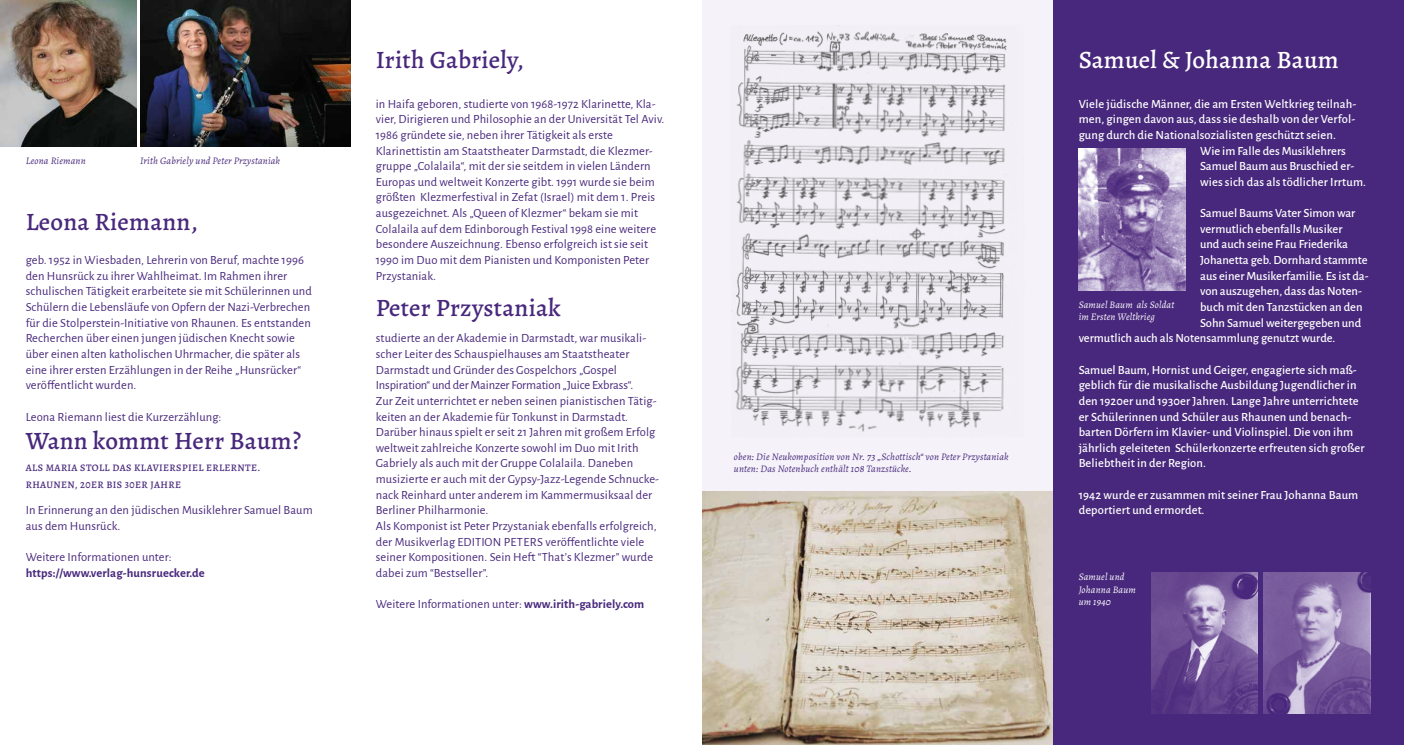
<style>
.page{position:relative;width:1404px;height:745px;background:#fff}
.page>*{position:absolute;margin:0;border:0;box-sizing:border-box;transform-origin:0 0}
.t1{font:500 25px "Alegreya";letter-spacing:.01em;color:#48287c}
.t2{font:500 25px "Alegreya";letter-spacing:.01em;color:#fff}
.t3{font:12.5px/15.6px "Alegreya Sans";letter-spacing:.01em;color:#48287c}
.t4{font:500 12.5px/15.6px "Alegreya Sans";color:#fff}
.t5{font:700 12.5px "Alegreya Sans";letter-spacing:.01em;color:#48287c}
.t6{font:italic 10px/12.5px "Alegreya";letter-spacing:.02em;color:#48287c}
.t7{font:italic 10px/12.5px "Alegreya";letter-spacing:.02em;color:#fff}
.t8{font:500 10px/17.5px "Alegreya";letter-spacing:.04em;color:#48287c}
.s1{font-weight:700}
</style>
<div class="page">
<div style="left:702px;top:0;width:350px;height:744px;background:#f5f3f9"></div>
<div style="left:1052px;top:0;width:351px;height:744px;background:#48287c"></div>
<img style="left:0;top:0;width:136px;height:147px">
<img style="left:140px;top:0;width:211px;height:146px">
<img style="left:1263px;top:572px;width:106px;height:141px">
<img style="left:1151px;top:572px;width:106px;height:141px">
<img style="left:731px;top:25px;width:276px;height:407px">
<img style="left:1078px;top:148px;width:107px;height:143px">
<img style="left:702px;top:491px;width:350px;height:253px">
<p class="t6" style="left:26px;top:154px;width:62px">Leona Riemann</p>
<p class="t6" style="left:140px;top:154px;width:141px">Irith Gabriely und Peter Przystaniak</p>
<h1 class="t1" style="left:26px;top:206px;width:173px">Leona Riemann,</h1>
<p class="t3" style="left:26px;top:251px;width:288px">geb. 1952 in Wiesbaden, Lehrerin von Beruf, machte 1996 den Hunsrück zu ihrer Wahlheimat. Im Rahmen ihrer schulischen Tätigkeit erarbeitete sie mit Schülerinnen und Schülern die Lebensläufe von Opfern der Nazi-Verbrechen für die Stolperstein-Initiative von Rhaunen. Es entstanden Recherchen über einen jungen jüdischen Knecht sowie über einen alten katholischen Uhrmacher, die später als eine ihrer ersten Erzählungen in der Reihe „Hunsrücker“ veröffentlicht wurden.</p>
<p class="t3" style="left:26px;top:408px;width:197px">Leona Riemann liest die Kurzerzählung:</p>
<h1 class="t1" style="left:26px;top:424px;width:277px">Wann kommt Herr Baum?</h1>
<p class="t8" style="left:26px;top:458px;width:236px">ALS MARIA STOLL DAS KLAVIERSPIEL ERLERNTE.<br>RHAUNEN, 20ER BIS 30ER JAHRE</p>
<p class="t3" style="left:26px;top:501px;width:288px">In Erinnerung an den jüdischen Musiklehrer Samuel Baum aus dem Hunsrück.</p>
<p class="t3" style="left:26px;top:548px;width:148px">Weitere Informationen unter:</p>
<p class="t5" style="left:26px;top:563px;width:180px">https://www.verlag-hunsruecker.de</p>
<h1 class="t1" style="left:376px;top:44px;width:150px">Irith Gabriely,</h1>
<p class="t3" style="left:376px;top:95px;width:290px">in Haifa geboren, studierte von 1968-1972 Klarinette, Kla&shy;vier, Dirigieren und Philosophie an der Universität Tel Aviv.<br>1986 gründete sie, neben ihrer Tätigkeit als erste Klarinettistin am Staatstheater Darmstadt, die Klezmer&shy;gruppe „Colalaila“, mit der sie seitdem in vielen Ländern Europas und weltweit Konzerte gibt. 1991 wurde sie beim größten Klezmerfestival in Zefat (Israel) mit dem 1. Preis ausgezeichnet. Als „Queen of Klezmer“ bekam sie mit Colalaila auf dem Edinborough Festival 1998 eine weitere besondere Auszeichnung. Ebenso erfolgreich ist sie seit 1990 im Duo mit dem Pianisten und Komponisten Peter Przystaniak.</p>
<h1 class="t1" style="left:376px;top:292px;width:187px">Peter Przystaniak</h1>
<p class="t3" style="left:376px;top:329px;width:285px">studierte an der Akademie in Darmstadt, war musikali&shy;scher Leiter des Schauspielhauses am Staatstheater Darmstadt und Gründer des Gospelchors „Gospel Inspiration“ und der Mainzer Formation „Juice Exbrass“.<br>Zur Zeit unterrichtet er neben seinen pianistischen Tätig&shy;keiten an der Akademie für Tonkunst in Darmstadt.<br>Darüber hinaus spielt er seit 21 Jahren mit großem Erfolg weltweit zahlreiche Konzerte sowohl im Duo mit Irith Gabriely als auch mit der Gruppe Colalaila. Daneben musizierte er auch mit der Gypsy-Jazz-Legende Schnucke&shy;nack Reinhard unter anderem im Kammermusiksaal der Berliner Philharmonie.<br>Als Komponist ist Peter Przystaniak ebenfalls erfolgreich, der Musikverlag EDITION PETERS veröffentlichte viele seiner Kompositionen. Sein Heft “That’s Klezmer” wurde dabei zum “Bestseller”.</p>
<p class="t3" style="left:376px;top:595px;width:270px">Weitere Informationen unter: <span class="s1">www.irith-gabriely.com</span></p>
<p class="t6" style="left:734px;top:449px;width:276px">oben: Die Neukomposition von Nr. 73 „Schottisch“ von Peter Przystaniak unten: Das Notenbuch enthält 108 Tanzstücke.</p>
<h1 class="t2" style="left:1078px;top:44px;width:261px">Samuel &amp; Johanna Baum</h1>
<p class="t4" style="left:1078px;top:95px;width:279px">Viele jüdische Männer, die am Ersten Weltkrieg teilnah-</p>
<p class="t4" style="left:1078px;top:110px;width:278px">men, gingen davon aus, dass sie deshalb von der Verfol-</p>
<p class="t4" style="left:1078px;top:126px;width:259px">gung durch die Nationalsozialisten geschützt seien.</p>
<p class="t4" style="left:1199px;top:142px;width:147px">Wie im Falle des Musiklehrers</p>
<p class="t4" style="left:1199px;top:157px;width:155px">Samuel Baum aus Bruschied er-</p>
<p class="t4" style="left:1199px;top:173px;width:167px">wies sich das als tödlicher Irrtum.</p>
<p class="t4" style="left:1199px;top:204px;width:157px">Samuel Baums Vater Simon war</p>
<p class="t4" style="left:1199px;top:220px;width:144px">vermutlich ebenfalls Musiker</p>
<p class="t4" style="left:1199px;top:235px;width:149px">und auch seine Frau Friederika</p>
<p class="t4" style="left:1199px;top:251px;width:169px">Johanetta geb. Dornhard stammte</p>
<p class="t4" style="left:1199px;top:267px;width:170px">aus einer Musikerfamilie. Es ist da-</p>
<p class="t4" style="left:1199px;top:282px;width:163px">von auszugehen, dass das Noten-</p>
<p class="t4" style="left:1199px;top:298px;width:164px">buch mit den Tanzstücken an den</p>
<p class="t4" style="left:1199px;top:314px;width:163px">Sohn Samuel weitergegeben und</p>
<p class="t4" style="left:1078px;top:329px;width:258px">vermutlich auch als Notensammlung genutzt wurde.</p>
<p class="t4" style="left:1078px;top:360px;width:287px">Samuel Baum, Hornist und Geiger, engagierte sich maß&shy;geblich für die musikalische Ausbildung Jugendlicher in den 1920er und 1930er Jahren. Lange Jahre unterrichtete er Schülerinnen und Schüler aus Rhaunen und benach&shy;barten Dörfern im Klavier- und Violinspiel. Die von ihm jährlich geleiteten Schülerkonzerte erfreuten sich großer Beliebtheit in der Region.</p>
<p class="t4" style="left:1078px;top:485px;width:281px">1942 wurde er zusammen mit seiner Frau Johanna Baum deportiert und ermordet.</p>
<p class="t7" style="left:1078px;top:297px;width:97px">Samuel Baum als Soldat im Ersten Weltkrieg</p>
<p class="t7" style="left:1078px;top:570px;width:59px">Samuel und<br>Johanna Baum um 1940</p>
</div>
